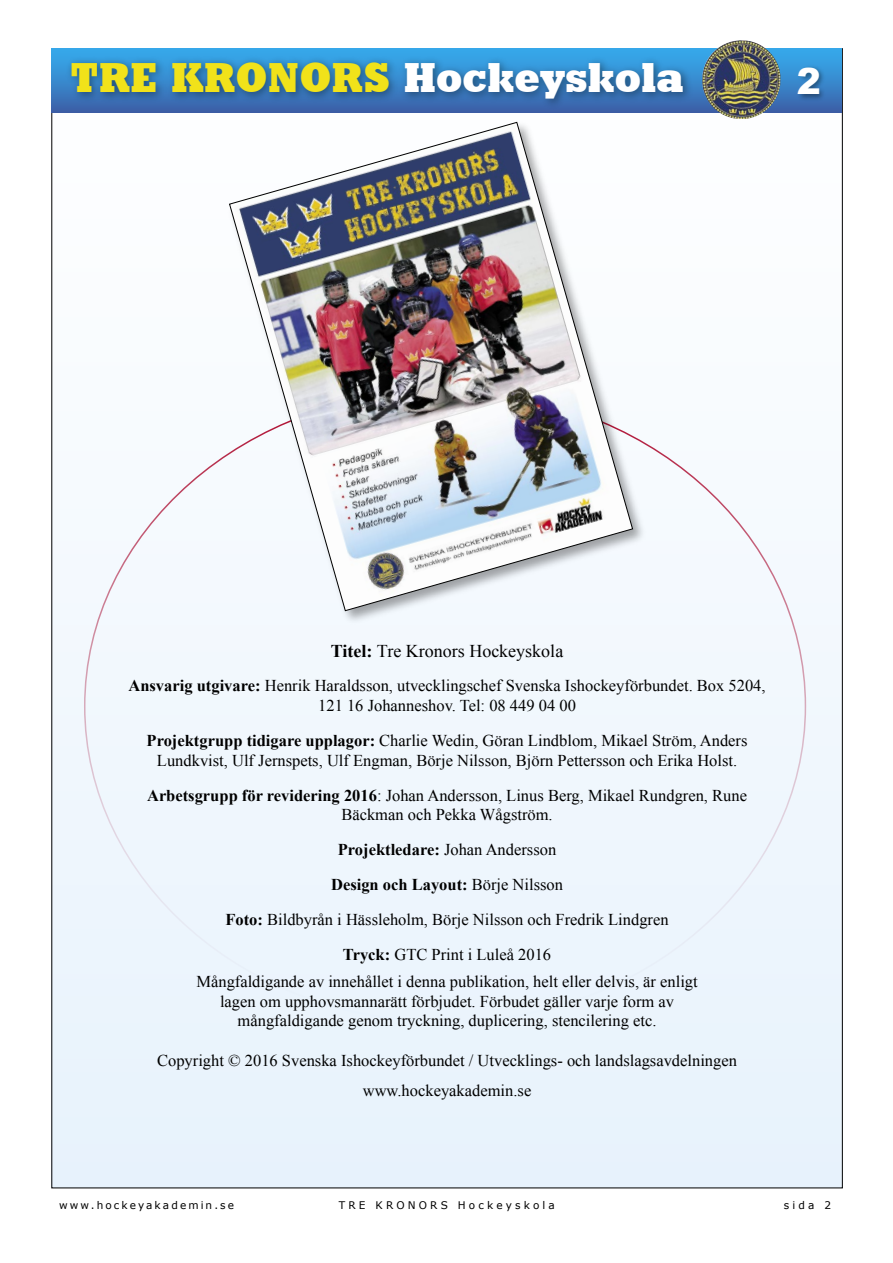
<style>
.page{position:relative;width:893px;height:1263px;background:#fff}
.page>*{position:absolute;margin:0;border:0;box-sizing:border-box;transform-origin:0 0}
.t1{font:42px "Geometric Slab 712 BT Extra Bold A";letter-spacing:.025em;color:#fff;scale:.91 1}
.t2{font:900 36px "Arial";color:#fff}
.t3{font:18px "Times New Roman";color:#000}
.t4{font:16.5px/19.8px "Times New Roman";color:#000;text-align:center}
.t5{font:700 16.5px "Times New Roman";color:#000}
.t6{font:10.5px "Verdana";letter-spacing:.3em;color:#000}
.t7{font:10.5px "Verdana";letter-spacing:.2em;color:#000}
.s1{color:#f1e21a}
.s2{font-weight:700}
.s3{font-weight:400}
</style>
<div class="page">
<div style="left:52px;top:49px;width:790px;height:1139px;background:#f0f7fd"></div>
<img style="left:51px;top:49px;width:791px;height:64px">
<div style="left:64px;top:55px;width:630px;height:55px;background:#000;opacity:.4"></div>
<img style="left:710px;top:40px;width:51px;height:16px">
<div style="left:796px;top:64px;width:30px;height:38px;background:#000;opacity:.4"></div>
<div style="left:227px;top:119px;width:421px;height:507px;background:#f4f9fe"></div>
<img style="left:229px;top:122px;width:404px;height:489px">
<p class="t1" style="left:71px;top:52px;width:674px"><span class="s1">TRE KRONORS</span> Hockeyskola</p>
<p class="t2" style="left:797px;top:55px;width:26px">2</p>
<p class="t3" style="left:331px;top:638px;width:234px"><span class="s2">Titel:</span> Tre Kronors Hockeyskola</p>
<p class="t4" style="left:128px;top:676px;width:639px"><span class="s2">Ansvarig utgivare:</span> Henrik Haraldsson, utvecklingschef Svenska Ishockeyförbundet. Box 5204,<br>121 16 Johanneshov. Tel: 08 449 04 00</p>
<p class="t4" style="left:147px;top:730px;width:602px"><span class="s2">Projektgrupp tidigare upplagor:</span> Charlie Wedin, Göran Lindblom, Mikael Ström, Anders<br>Lundkvist, Ulf Jernspets, Ulf Engman, Börje Nilsson, Björn Pettersson och Erika Holst.</p>
<p class="t4" style="left:147px;top:785px;width:601px"><span class="s2">Arbetsgrupp för revidering 2016</span>: Johan Andersson, Linus Berg, Mikael Rundgren, Rune<br>Bäckman och Pekka Wågström.</p>
<p class="t5" style="left:338px;top:838px;width:220px">Projektledare: <span class="s3">Johan Andersson</span></p>
<p class="t5" style="left:331px;top:873px;width:233px">Design och Layout: <span class="s3">Börje Nilsson</span></p>
<p class="t4" style="left:225px;top:909px;width:445px"><span class="s2">Foto:</span> Bildbyrån i Hässleholm, Börje Nilsson och Fredrik Lindgren</p>
<p class="t4" style="left:343px;top:944px;width:210px"><span class="s2">Tryck:</span> GTC Print i Luleå 2016</p>
<p class="t4" style="left:196px;top:971px;width:503px">Mångfaldigande av innehållet i denna publikation, helt eller delvis, är enligt</p>
<p class="t4" style="left:220px;top:991px;width:456px">lagen om upphovsmannarätt förbjudet. Förbudet gäller varje form av</p>
<p class="t4" style="left:238px;top:1011px;width:420px">mångfaldigande genom tryckning, duplicering, stencilering etc.</p>
<p class="t4" style="left:157px;top:1050px;width:581px">Copyright © 2016 Svenska Ishockeyförbundet / Utvecklings- och landslagsavdelningen</p>
<p class="t4" style="left:363px;top:1080px;width:170px">www.hockeyakademin.se</p>
<p class="t7" style="left:59px;top:1197px;width:177px">www.hockeyakademin.se</p>
<p class="t6" style="left:339px;top:1197px;width:217px">TRE KRONORS Hockeyskola</p>
<p class="t6" style="left:784px;top:1197px;width:49px">sida 2</p>
</div>
